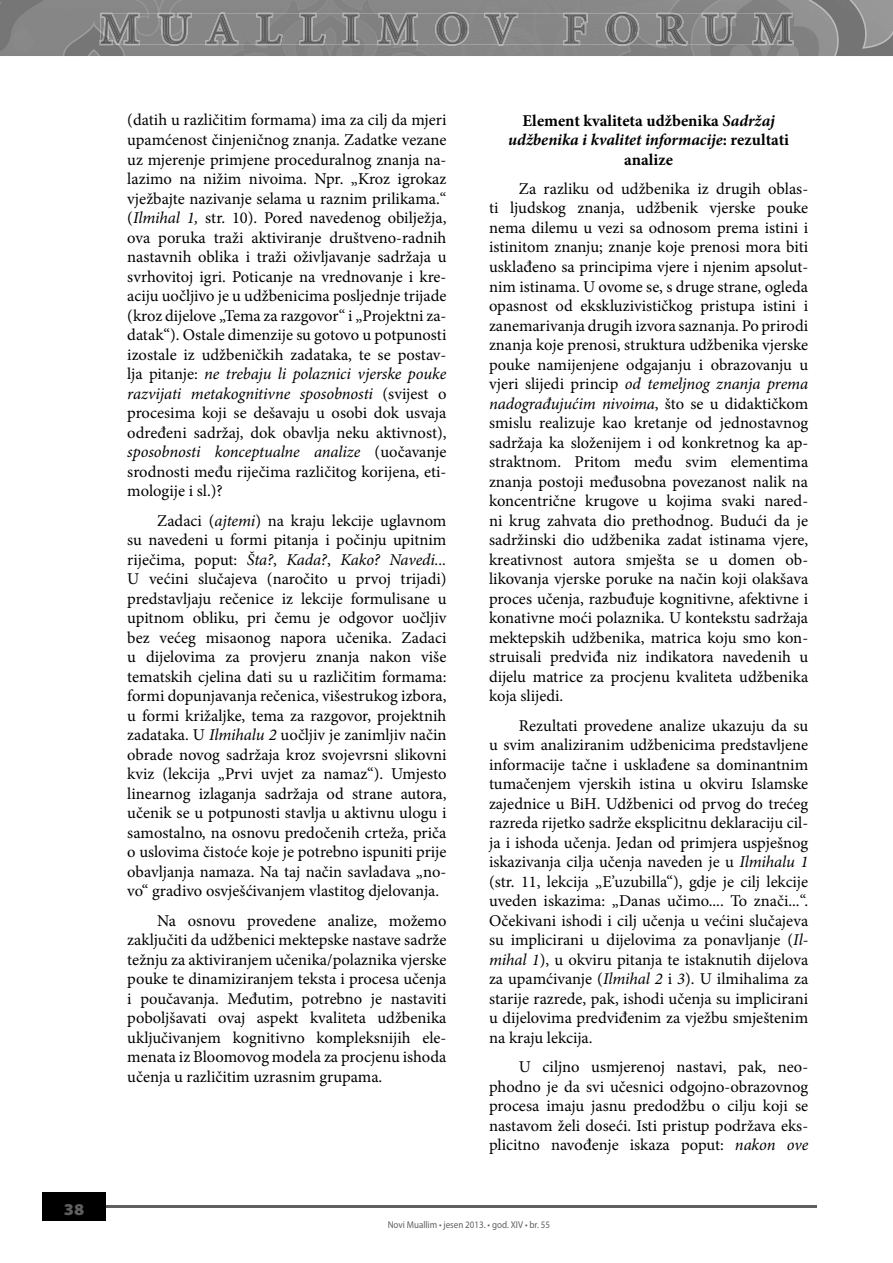
<style>
.page{position:relative;width:893px;height:1263px;background:#fff}
.page>*{position:absolute;margin:0;border:0;box-sizing:border-box;transform-origin:0 0}
.t1{font:16.5px/19.5px "Minion Pro";color:#000;text-align:justify}
.t2{font:700 16.5px/19.5px "Minion Pro";color:#000;text-align:center}
.t3{font:900 semi-expanded 16.5px "Myriad Pro";color:#5f5f5f}
.t4{font:9.9px "Myriad Pro";color:#5f5f5f;scale:.91 1}
.s1{font-style:italic}
</style>
<div class="page">
<hr style="left:106px;top:1205px;width:710px;height:2px;background:#5f5f5f">
<div style="left:42px;top:1192px;width:64px;height:28px;background:#000"></div>
<img style="left:0;top:0;width:892px;height:56px">
<img style="left:99px;top:12px;width:694px;height:34px">
<img style="left:414px;top:14px;width:242px;height:30px">
<img style="left:656px;top:14px;width:135px;height:30px">
<p class="t3" style="left:64px;top:1199px;width:22px">38</p>
<p class="t1" style="left:127px;top:110px;width:320px">(datih u različitim formama) ima za cilj da mjeri upamćenost činjeničnog znanja. Zadatke vezane uz mjerenje primjene proceduralnog znanja na&shy;lazimo na nižim nivoima. Npr. „Kroz igrokaz vježbajte nazivanje selama u raznim prilikama.“ (<span class="s1">Ilmihal 1,</span> str. 10). Pored navedenog obilježja, ova poruka traži aktiviranje društveno-radnih nastavnih oblika i traži oživljavanje sadržaja u svrhovitoj igri. Poticanje na vrednovanje i kre&shy;aciju uočljivo je u udžbenicima posljednje trijade (kroz dijelove „Tema za razgovor“ i „Projektni za&shy;datak“). Ostale dimenzije su gotovo u potpunosti izostale iz udžbeničkih zadataka, te se postav&shy;lja pitanje: <span class="s1">ne trebaju li polaznici vjerske pouke razvijati metakognitivne sposobnosti</span> (svijest o procesima koji se dešavaju u osobi dok usvaja određeni sadržaj, dok obavlja neku aktivnost), <span class="s1">sposobnosti konceptualne analize</span> (uočavanje srodnosti među riječima različitog korijena, eti&shy;mologije i sl.)?</p>
<p class="t1" style="left:127px;top:510px;width:320px;text-indent:30px">Zadaci (<span class="s1">ajtemi</span>) na kraju lekcije uglavnom su navedeni u formi pitanja i počinju upitnim riječima, poput: <span class="s1">Šta?</span>, <span class="s1">Kada?</span>, <span class="s1">Kako? Navedi...<br></span>U većini slučajeva (naročito u prvoj trijadi) predstavljaju rečenice iz lekcije formulisane u upitnom obliku, pri čemu je odgovor uočljiv bez većeg misaonog napora učenika. Zadaci u dijelovima za provjeru znanja nakon više tematskih cjelina dati su u različitim formama: formi dopunjavanja rečenica, višestrukog izbora, u formi križaljke, tema za razgovor, projektnih zadataka. U <span class="s1">Ilmihalu 2</span> uočljiv je zanimljiv način obrade novog sadržaja kroz svojevrsni slikovni kviz (lekcija „Prvi uvjet za namaz“). Umjesto linearnog izlaganja sadržaja od strane autora, učenik se u potpunosti stavlja u aktivnu ulogu i samostalno, na osnovu predočenih crteža, priča o uslovima čistoće koje je potrebno ispuniti prije obavljanja namaza. Na taj način savladava „no&shy;vo“ gradivo osvješćivanjem vlastitog djelovanja.</p>
<p class="t1" style="left:127px;top:910px;width:320px;text-indent:30px">Na osnovu provedene analize, možemo zaključiti da udžbenici mektepske nastave sadrže težnju za aktiviranjem učenika/polaznika vjerske pouke te dinamiziranjem teksta i procesa učenja i poučavanja. Međutim, potrebno je nastaviti poboljšavati ovaj aspekt kvaliteta udžbenika uključivanjem kognitivno kompleksnijih ele&shy;menata iz Bloomovog modela za procjenu ishoda učenja u različitim uzrasnim grupama.</p>
<p class="t2" style="left:508px;top:111px;width:282px">Element kvaliteta udžbenika <span class="s1">Sadržaj udžbenika i kvalitet informacije</span>: rezultati analize</p>
<p class="t1" style="left:489px;top:179px;width:320px;text-indent:30px">Za razliku od udžbenika iz drugih oblas&shy;ti ljudskog znanja, udžbenik vjerske pouke nema dilemu u vezi sa odnosom prema istini i istinitom znanju; znanje koje prenosi mora biti usklađeno sa principima vjere i njenim apsolut&shy;nim istinama. U ovome se, s druge strane, ogleda opasnost od ekskluzivističkog pristupa istini i zanemarivanja drugih izvora saznanja. Po prirodi znanja koje prenosi, struktura udžbenika vjerske pouke namijenjene odgajanju i obrazovanju u vjeri slijedi princip <span class="s1">od temeljnog znanja prema nadograđujućim nivoima</span>, što se u didaktičkom smislu realizuje kao kretanje od jednostavnog sadržaja ka složenijem i od konkretnog ka ap&shy;straktnom. Pritom među svim elementima znanja postoji međusobna povezanost nalik na koncentrične krugove u kojima svaki nared&shy;ni krug zahvata dio prethodnog. Budući da je sadržinski dio udžbenika zadat istinama vjere, kreativnost autora smješta se u domen ob&shy;likovanja vjerske poruke na način koji olakšava proces učenja, razbuđuje kognitivne, afektivne i konativne moći polaznika. U kontekstu sadržaja mektepskih udžbenika, matrica koju smo kon&shy;struisali predviđa niz indikatora navedenih u dijelu matrice za procjenu kvaliteta udžbenika koja slijedi.</p>
<p class="t1" style="left:489px;top:715px;width:320px;text-indent:30px">Rezultati provedene analize ukazuju da su u svim analiziranim udžbenicima predstavljene informacije tačne i usklađene sa dominantnim tumačenjem vjerskih istina u okviru Islamske zajednice u BiH. Udžbenici od prvog do trećeg razreda rijetko sadrže eksplicitnu deklaraciju cil&shy;ja i ishoda učenja. Jedan od primjera uspješnog iskazivanja cilja učenja naveden je u <span class="s1">Ilmihalu 1 </span>(str. 11, lekcija „E’uzubilla“), gdje je cilj lekcije uveden iskazima: „Danas učimo.... To znači...“.<br>Očekivani ishodi i cilj učenja u većini slučajeva su implicirani u dijelovima za ponavljanje (<span class="s1">Il&shy;mihal 1</span>), u okviru pitanja te istaknutih dijelova za upamćivanje (<span class="s1">Ilmihal 2</span> i <span class="s1">3</span>). U ilmihalima za starije razrede, pak, ishodi učenja su implicirani u dijelovima predviđenim za vježbu smještenim na kraju lekcija.</p>
<p class="t1" style="left:489px;top:1056px;width:320px;text-indent:30px">U ciljno usmjerenoj nastavi, pak, neo&shy;phodno je da svi učesnici odgojno-obrazovnog procesa imaju jasnu predodžbu o cilju koji se nastavom želi doseći. Isti pristup podržava eks&shy;plicitno navođenje iskaza poput: <span class="s1">nakon ove</span></p>
<p class="t4" style="left:387px;top:1218px;width:180px">Novi Muallim • jesen 2013. • god. XIV • br. 55</p>
</div>
